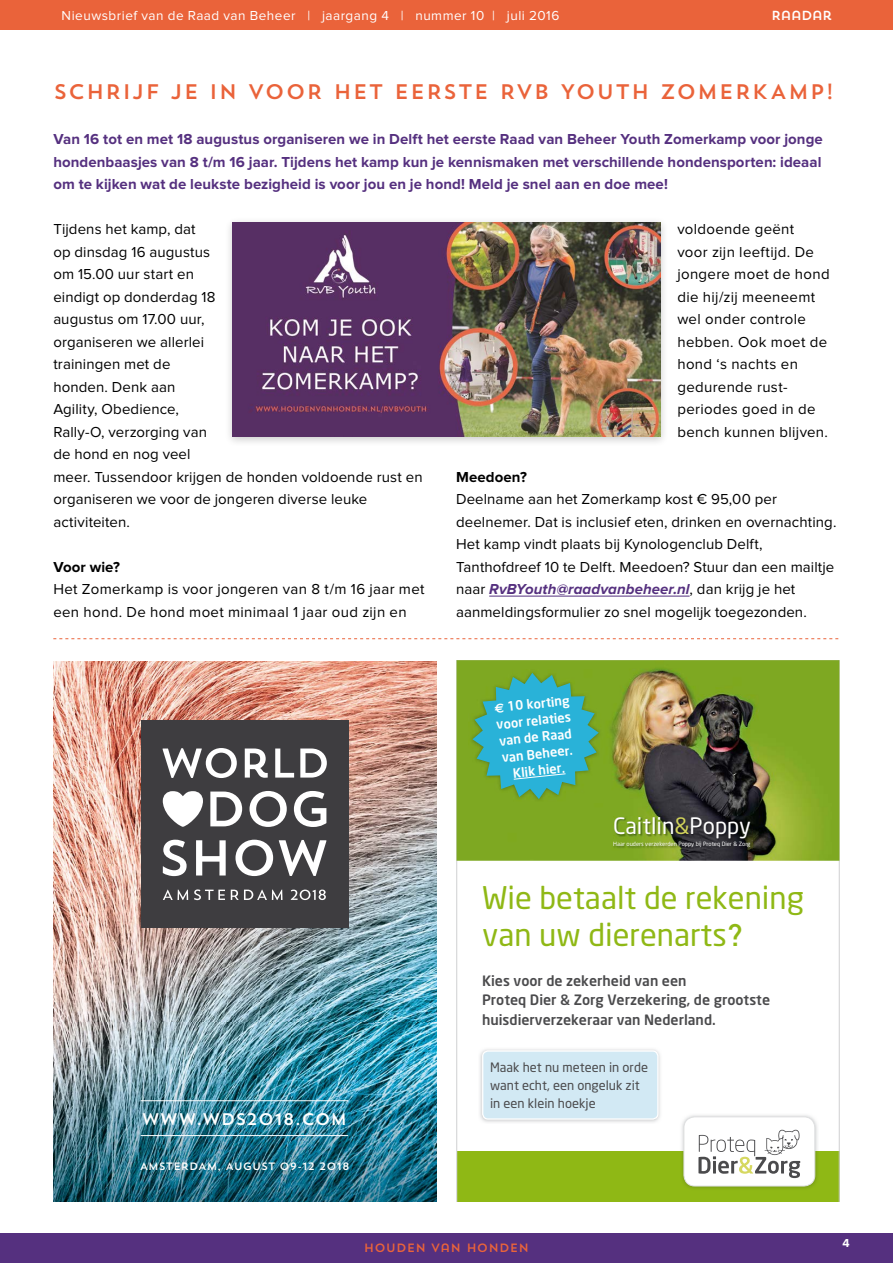
<style>
.page{position:relative;width:893px;height:1263px;background:#fff}
.page>*{position:absolute;margin:0;border:0;box-sizing:border-box;transform-origin:0 0}
.t1{font:30.9px/37px "Neo Sans";color:#8fb815}
.t2{font:22.35px "Neo Sans";color:#fff}
.t3{font:21px "Trend Sans One";letter-spacing:.04em;color:#ea633a}
.t4{font:16.8px "Trend Sans One";color:#fff}
.t5{font:15px/22.5px "Proxima Nova";letter-spacing:.01em;color:#000}
.t6{font:700 15px/22.5px "Proxima Nova";letter-spacing:.005em;color:#55307f;text-align:justify}
.t7{font:700 15px "Proxima Nova";letter-spacing:.005em;color:#000}
.t8{font:500 14.1px/19.4px "Neo Sans";color:#4b4b4d}
.t9{font:13.5px "Proxima Nova";letter-spacing:.035em;color:#fff}
.t10{font:13.05px "Trend Sans One";letter-spacing:-.07em;color:#fff}
.t11{font:12.9px/18px "Neo Sans";color:#4b4b4d}
.t12{font:500 12.9px/16.6px "Neo Sans";color:#fff;text-align:center}
.t13{font:12px "Trend Sans One";color:#ea633a}
.t14{font:700 12px "Proxima Nova";color:#fff}
.t15{font:10.65px "Trend Sans One";letter-spacing:-.01em;color:#fff}
.t16{font:5.85px "Neo Sans";color:#fff}
.s1{font-weight:700;font-style:italic;color:#55307f}
.s2{font-family:"Euro Sans";font-weight:700}
.s3{color:#d1d35b}
.s4{font-family:"DIN";font-weight:500}
</style>
<div class="page">
<div style="left:0;top:1233px;width:893px;height:30px;background:#55307f"></div>
<div style="left:0;top:0;width:893px;height:30px;background:#ea633a"></div>
<hr style="left:489px;top:596px;width:201px;height:1px;background:#55307f">
<img style="left:53px;top:662px;width:383px;height:540px">
<div style="left:141px;top:720px;width:207px;height:208px;background:#3e3d40"></div>
<svg style="left:163px;top:840px;width:24px;height:36px"></svg>
<svg style="left:291px;top:889px;width:35px;height:11px"></svg>
<svg style="left:163px;top:889px;width:25px;height:11px"></svg>
<svg style="left:194px;top:889px;width:31px;height:11px"></svg>
<svg style="left:231px;top:889px;width:51px;height:11px"></svg>
<svg style="left:245px;top:748px;width:23px;height:30px"></svg>
<svg style="left:275px;top:748px;width:19px;height:29px"></svg>
<svg style="left:300px;top:748px;width:27px;height:29px"></svg>
<svg style="left:210px;top:791px;width:32px;height:35px"></svg>
<svg style="left:250px;top:791px;width:37px;height:36px"></svg>
<svg style="left:294px;top:791px;width:32px;height:36px"></svg>
<svg style="left:196px;top:840px;width:30px;height:35px"></svg>
<svg style="left:235px;top:840px;width:38px;height:36px"></svg>
<svg style="left:163px;top:791px;width:40px;height:36px"></svg>
<svg style="left:163px;top:748px;width:74px;height:30px"></svg>
<svg style="left:279px;top:840px;width:47px;height:36px"></svg>
<hr style="left:141px;top:1135px;width:207px;height:1px;background:#fff">
<hr style="left:141px;top:1100px;width:207px;height:1px;background:#fff">
<svg style="left:457px;top:861px;width:382px;height:341px"></svg>
<img style="left:680px;top:1113px;width:139px;height:77px">
<div style="left:684px;top:1117px;width:131px;height:69px;background:#fff;border-radius:11px"></div>
<svg style="left:698px;top:1130px;width:102px;height:48px"></svg>
<div style="left:684px;top:1117px;width:131px;height:69px;border:1px solid #dfe0e1;border-radius:11px"></div>
<img style="left:457px;top:660px;width:382px;height:201px">
<img style="left:613px;top:816px;width:140px;height:33px">
<div style="left:469px;top:669px;width:133px;height:133px;background:#7ea822"></div>
<svg style="left:472px;top:673px;width:127px;height:126px;background:#45ad98"></svg>
<img style="left:478px;top:1046px;width:185px;height:78px">
<div style="left:483px;top:1051px;width:175px;height:68px;background:#d2e9f4;border-radius:5px"></div>
<div style="left:482px;top:1050px;width:176px;height:70px;border:1px solid #fff;border-radius:5px"></div>
<svg style="left:53px;top:638px;width:785px;height:1px"></svg>
<div style="left:224px;top:216px;width:445px;height:231px;background:#000;opacity:.2"></div>
<img style="left:233px;top:222px;width:427px;height:215px">
<p class="t9" style="left:62px;top:9px;width:499px">Nieuwsbrief van de Raad van Beheer | jaargang 4 | nummer 10 | juli 2016</p>
<p class="t10" style="left:771px;top:7px;width:63px">RAADAR</p>
<h3 class="t3" style="left:53px;top:78px;width:782px">SCHRIJF JE IN VOOR HET EERSTE RVB YOUTH ZOMERKAMP!</h3>
<p class="t6" style="left:53px;top:128px;width:771px">Van 16 tot en met 18 augustus organiseren we in Delft het eerste Raad van Beheer Youth Zomerkamp voor jonge hondenbaasjes van 8 t/m 16 jaar. Tijdens het kamp kun je kennismaken met verschillende hondensporten: ideaal om te kijken wat de leukste bezigheid is voor jou en je hond! Meld je snel aan en doe mee!</p>
<p class="t5" style="left:53px;top:218px;width:371px">Tijdens het kamp, dat<br>op dinsdag 16 augustus<br>om 15.00 uur start en<br>eindigt op donderdag 18<br>augustus om 17.00 uur,<br>organiseren we allerlei<br>trainingen met de<br>honden. Denk aan<br>Agility, Obedience,<br>Rally-O, verzorging van<br>de hond en nog veel<br>meer. Tussendoor krijgen de honden voldoende rust en organiseren we voor de jongeren diverse leuke activiteiten.</p>
<p class="t7" style="left:53px;top:560px;width:68px">Voor wie?</p>
<p class="t5" style="left:53px;top:578px;width:373px">Het Zomerkamp is voor jongeren van 8 t/m 16 jaar met een hond. De hond moet minimaal 1 jaar oud zijn en</p>
<p class="t5" style="left:677px;top:218px;width:154px">voldoende geënt<br>voor zijn leeftijd. De jongere moet de hond die hij/zij meeneemt wel onder controle hebben. Ook moet de hond ‘s nachts en gedurende rust&shy;periodes goed in de bench kunnen blijven.</p>
<p class="t7" style="left:456px;top:470px;width:72px">Meedoen?</p>
<p class="t5" style="left:456px;top:488px;width:382px">Deelname aan het Zomerkamp kost € 95,00 per deelnemer. Dat is inclusief eten, drinken en overnachting.<br>Het kamp vindt plaats bij Kynologenclub Delft, Tanthofdreef 10 te Delft. Meedoen? Stuur dan een mailtje naar <span class="s1">RvBYouth@raadvanbeheer.nl</span>, dan krijg je het aanmeldingsformulier zo snel mogelijk toegezonden.</p>
<p class="t12" style="left:494px;top:700px;width:77px;rotate:-6deg"><span class="s2">€</span> 10 korting voor relaties van de Raad van Beheer.<br>Klik hier.</p>
<h2 class="t2" style="left:613px;top:815px;width:139px">Caitlin<span class="s3">&amp;</span>Poppy</h2>
<p class="t16" style="left:613px;top:840px;width:139px">Haar ouders verzekerden Poppy bij Proteq Dier &amp; Zorg</p>
<h1 class="t1" style="left:482px;top:880px;width:323px">Wie betaalt de rekening van uw dierenarts<span class="s4">?</span></h1>
<p class="t8" style="left:482px;top:972px;width:290px">Kies voor de zekerheid van een<br>Proteq Dier &amp; Zorg Verzekering, de grootste huisdierverzekeraar van Nederland.</p>
<p class="t4" style="left:141px;top:1108px;width:207px">WWW.WDS2018.COM</p>
<p class="t15" style="left:140px;top:1159px;width:211px">AMSTERDAM, AUGUST 09-12 2018</p>
<p class="t11" style="left:490px;top:1059px;width:159px">Maak het nu meteen in orde want echt, een ongeluk zit in een klein hoekje</p>
<p class="t13" style="left:364px;top:1240px;width:167px">HOUDEN VAN HONDEN</p>
<p class="t14" style="left:842px;top:1237px;width:9px">4</p>
</div>
